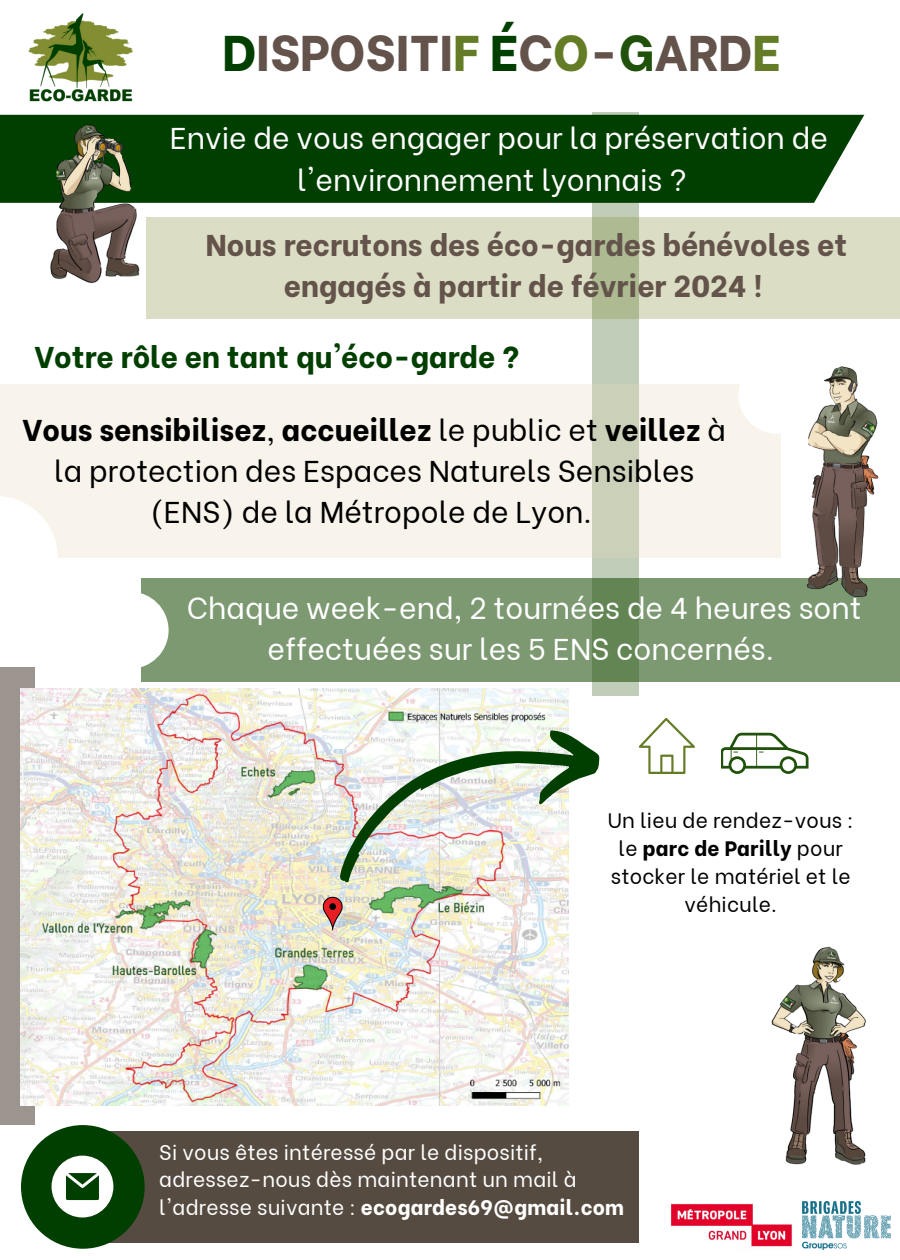
<style>
.page{position:relative;width:900px;height:1260px;background:#fff}
.page>*{position:absolute;margin:0;border:0;box-sizing:border-box;transform-origin:0 0}
.t1{font:800 50px "Be Vietnam";color:#63534b}
.t2{font:30px/41.2px "Be Vietnam";color:#fff;text-align:center}
.t3{font:30px/41.2px "Be Vietnam";color:#000;text-align:center}
.t4{font:800 30px/41.2px "Be Vietnam";color:#63534b;text-align:center}
.t5{font:800 30px "Be Vietnam";color:#003f00}
.t6{font:20.75px/27.8px "Be Vietnam";letter-spacing:.01em;color:#fff}
.t7{font:20.75px/27.8px "Be Vietnam";letter-spacing:.01em;color:#000;text-align:center}
.s1{color:#003f00}
.s2{color:#657c26}
.s3{color:#20520c}
.s4{font-weight:800}
</style>
<div class="page">
<img style="left:28px;top:13px;width:105px;height:89px">
<div style="left:592px;top:113px;width:47px;height:583px;background:#bfcdb9"></div>
<div style="left:146px;top:217px;width:754px;height:102px;background:#dbdec4"></div>
<div style="left:0;top:115px;width:810px;height:88px;background:#003f00"></div>
<img style="left:34px;top:115px;width:115px;height:178px">
<div style="left:0;top:667px;width:34px;height:458px;background:#9c958f"></div>
<img style="left:21px;top:689px;width:547px;height:416px">
<div style="left:141px;top:579px;width:759px;height:102px;background:#7c9971"></div>
<div style="left:0;top:384px;width:781px;height:173px;background:#f9f4eb"></div>
<img style="left:796px;top:366px;width:94px;height:238px">
<svg style="left:721px;top:733px;width:88px;height:41px"></svg>
<svg style="left:323px;top:897px;width:39px;height:33px"></svg>
<svg style="left:314px;top:708px;width:286px;height:177px"></svg>
<svg style="left:639px;top:718px;width:56px;height:56px"></svg>
<img style="left:803px;top:1201px;width:88px;height:49px">
<img style="left:671px;top:1203px;width:121px;height:44px">
<div style="left:58px;top:1132px;width:581px;height:110px;background:#564b40"></div>
<div style="left:21px;top:1125px;width:124px;height:124px;background:#003f00;border-radius:50%"></div>
<svg style="left:52px;top:1156px;width:61px;height:62px"></svg>
<div style="left:0;top:496px;width:58px;height:124px;background:#fff"></div>
<img style="left:771px;top:946px;width:95px;height:219px">
<div style="left:738px;top:357px;width:78px;height:77px;background:#fff;border-radius:50%"></div>
<div style="left:91px;top:592px;width:78px;height:77px;background:#fff;border-radius:50%"></div>
<p class="t1" style="left:222px;top:11px;width:560px"><span class="s1">D</span>ISPOSITI<span class="s2">F</span> <span class="s1">É</span>C<span class="s2">O</span>-<span class="s3">G</span>ARD<span class="s2">E</span></p>
<p class="t2" style="left:170px;top:115px;width:660px">Envie de vous engager pour la préservation de l'environnement lyonnais ?</p>
<p class="t4" style="left:206px;top:221px;width:643px">Nous recrutons des éco-gardes bénévoles et engagés à partir de février 2024 !</p>
<p class="t5" style="left:34px;top:332px;width:487px">Votre rôle en tant qu'éco-garde ?</p>
<p class="t3" style="left:23px;top:406px;width:705px"><span class="s4">Vous sensibilisez</span>, <span class="s4">accueillez</span> le public et <span class="s4">veillez</span> à la protection des Espaces Naturels Sensibles (ENS) de la Métropole de Lyon.</p>
<p class="t2" style="left:187px;top:584px;width:676px">Chaque week-end, 2 tournées de 4 heures sont effectuées sur les 5 ENS concernés.</p>
<p class="t7" style="left:608px;top:805px;width:247px">Un lieu de rendez-vous : le <span class="s4">parc de Parilly</span> pour stocker le matériel et le véhicule.</p>
<p class="t6" style="left:159px;top:1136px;width:466px">Si vous êtes intéressé par le dispositif, adressez-nous dès maintenant un mail à l'adresse suivante : <span class="s4">ecogardes69@gmail.com</span></p>
</div>
